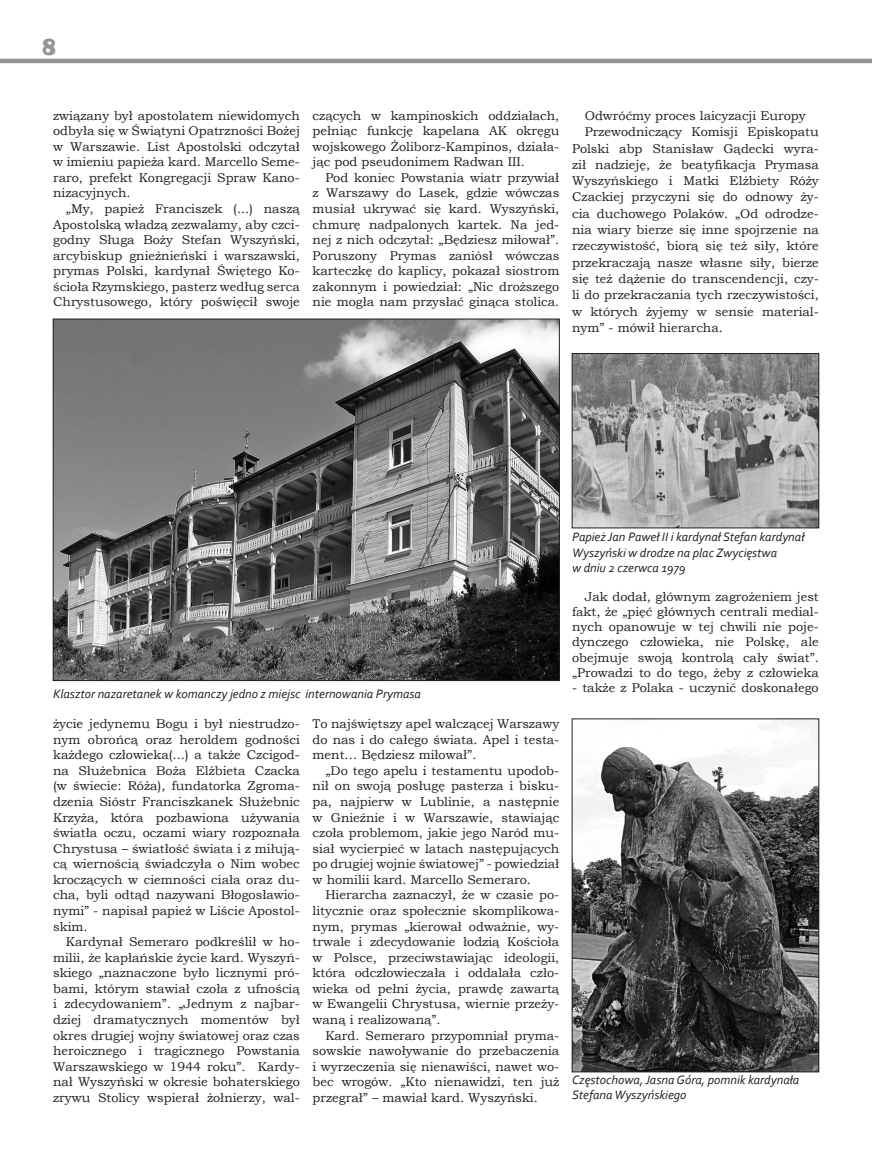
<style>
.page{position:relative;width:872px;height:1157px;background:#fff}
.page>*{position:absolute;margin:0;border:0;box-sizing:border-box;transform-origin:0 0}
.t1{font:700 27px "Berlin Sans FB Demi";color:#939598}
.t2{font:12.75px/15.6px "Bookman Old Style";color:#231f20;text-align:justify}
.t3{font:italic 12.75px/15.3px "Corbel";color:#231f20}
</style>
<div class="page">
<hr style="left:0;top:59px;width:872px;height:4px;background:#939598">
<img style="left:574px;top:720px;width:243px;height:350px">
<div style="left:572px;top:718px;width:247px;height:354px;border:1px solid #231f20"></div>
<img style="left:55px;top:321px;width:502px;height:358px">
<img style="left:574px;top:355px;width:243px;height:171px">
<div style="left:572px;top:353px;width:247px;height:175px;border:1px solid #231f20"></div>
<h1 class="t1" style="left:43px;top:30px;width:15px">8</h1>
<p class="t2" style="left:53px;top:108px;width:248px">związany był apostolatem niewidomych odbyła się w Świątyni Opatrzności Bożej w Warszawie. List Apostolski odczytał w imieniu papieża kard. Marcello Seme&shy;raro, prefekt Kongregacji Spraw Kano&shy;nizacyjnych.</p>
<p class="t2" style="left:53px;top:201px;width:248px;text-indent:13px">„My, papież Franciszek (...) naszą Apostolską władzą zezwalamy, aby czci&shy;godny Sługa Boży Stefan Wyszyński, arcybiskup gnieźnieński i warszawski, prymas Polski, kardynał Świętego Ko&shy;ścioła Rzymskiego, pasterz według serca Chrystusowego, który poświęcił swoje</p>
<p class="t2" style="left:313px;top:108px;width:248px">czących w kampinoskich oddziałach, pełniąc funkcję kapelana AK okręgu wojskowego Żoliborz-Kampinos, działa&shy;jąc pod pseudonimem Radwan III.</p>
<p class="t2" style="left:313px;top:170px;width:248px;text-indent:13px">Pod koniec Powstania wiatr przywiał z Warszawy do Lasek, gdzie wówczas musiał ukrywać się kard. Wyszyński, chmurę nadpalonych kartek. Na jed&shy;nej z nich odczytał: „Będziesz miłował”.<br>Poruszony Prymas zaniósł wówczas karteczkę do kaplicy, pokazał siostrom zakonnym i powiedział: „Nic droższego nie mogła nam przysłać ginąca stolica.</p>
<p class="t2" style="left:585px;top:108px;width:222px">Odwróćmy proces laicyzacji Europy</p>
<p class="t2" style="left:585px;top:124px;width:235px">Przewodniczący Komisji Episkopatu</p>
<p class="t2" style="left:572px;top:140px;width:248px">Polski abp Stanisław Gądecki wyra-</p>
<p class="t2" style="left:572px;top:157px;width:248px">ził nadzieję, że beatyfikacja Prymasa</p>
<p class="t2" style="left:572px;top:173px;width:248px">Wyszyńskiego i Matki Elżbiety Róży</p>
<p class="t2" style="left:572px;top:189px;width:248px">Czackiej przyczyni się do odnowy ży-</p>
<p class="t2" style="left:572px;top:206px;width:248px">cia duchowego Polaków. „Od odrodze-</p>
<p class="t2" style="left:572px;top:222px;width:248px">nia wiary bierze się inne spojrzenie na</p>
<p class="t2" style="left:572px;top:238px;width:248px">rzeczywistość, biorą się też siły, które</p>
<p class="t2" style="left:572px;top:254px;width:248px">przekraczają nasze własne siły, bierze</p>
<p class="t2" style="left:572px;top:271px;width:248px">się też dążenie do transcendencji, czy-</p>
<p class="t2" style="left:572px;top:287px;width:248px">li do przekraczania tych rzeczywistości,</p>
<p class="t2" style="left:572px;top:303px;width:248px">w których żyjemy w sensie material-</p>
<p class="t2" style="left:572px;top:320px;width:152px">nym” - mówił hierarcha.</p>
<p class="t3" style="left:53px;top:685px;width:369px">Klasztor nazaretanek w komanczy jedno z miejsc internowania Prymasa</p>
<p class="t2" style="left:53px;top:716px;width:248px">życie jedynemu Bogu i był niestrudzo&shy;nym obrońcą oraz heroldem godności każdego człowieka(...) a także Czcigod&shy;na Służebnica Boża Elżbieta Czacka (w świecie: Róża), fundatorka Zgroma&shy;dzenia Sióstr Franciszkanek Służebnic Krzyża, która pozbawiona używania światła oczu, oczami wiary rozpoznała Chrystusa – światłość świata i z miłują&shy;cą wiernością świadczyła o Nim wobec kroczących w ciemności ciała oraz du&shy;cha, byli odtąd nazywani Błogosławio&shy;nymi” - napisał papież w Liście Apostol&shy;skim.</p>
<p class="t2" style="left:53px;top:934px;width:248px;text-indent:13px">Kardynał Semeraro podkreślił w ho&shy;milii, że kapłańskie życie kard. Wyszyń&shy;skiego „naznaczone było licznymi pró&shy;bami, którym stawiał czoła z ufnością i zdecydowaniem”. „Jednym z najbar&shy;dziej dramatycznych momentów był okres drugiej wojny światowej oraz czas heroicznego i tragicznego Powstania Warszawskiego w 1944 roku”. Kardy&shy;nał Wyszyński w okresie bohaterskiego zrywu Stolicy wspierał żołnierzy, wal-</p>
<p class="t2" style="left:313px;top:716px;width:248px">To najświętszy apel walczącej Warszawy do nas i do całego świata. Apel i testa&shy;ment… Będziesz miłował”.</p>
<p class="t2" style="left:313px;top:762px;width:248px;text-indent:13px">„Do tego apelu i testamentu upodob&shy;nił on swoją posługę pasterza i bisku&shy;pa, najpierw w Lublinie, a następnie w Gnieźnie i w Warszawie, stawiając czoła problemom, jakie jego Naród mu&shy;siał wycierpieć w latach następujących po drugiej wojnie światowej” - powiedział w homilii kard. Marcello Semeraro.</p>
<p class="t2" style="left:313px;top:887px;width:248px;text-indent:13px">Hierarcha zaznaczył, że w czasie po&shy;litycznie oraz społecznie skomplikowa&shy;nym, prymas „kierował odważnie, wy&shy;trwale i zdecydowanie łodzią Kościoła w Polsce, przeciwstawiając ideologii, która odczłowieczała i oddalała czło&shy;wieka od pełni życia, prawdę zawartą w Ewangelii Chrystusa, wiernie przeży&shy;waną i realizowaną”.</p>
<p class="t2" style="left:313px;top:1027px;width:248px;text-indent:13px">Kard. Semeraro przypomniał pryma&shy;sowskie nawoływanie do przebaczenia i wyrzeczenia się nienawiści, nawet wo&shy;bec wrogów. „Kto nienawidzi, ten już przegrał” – mawiał kard. Wyszyński.</p>
<p class="t3" style="left:572px;top:529px;width:234px">Papież Jan Paweł II i kardynał Stefan kardynał<br>Wyszyński w drodze na plac Zwycięstwa<br>w dniu 2 czerwca 1979</p>
<p class="t2" style="left:572px;top:588px;width:248px;text-indent:13px">Jak dodał, głównym zagrożeniem jest fakt, że „pięć głównych centrali medial&shy;nych opanowuje w tej chwili nie poje&shy;dynczego człowieka, nie Polskę, ale obejmuje swoją kontrolą cały świat”. „Prowadzi to do tego, żeby z człowieka</p>
<p class="t2" style="left:572px;top:680px;width:248px">- także z Polaka - uczynić doskonałego</p>
<p class="t3" style="left:572px;top:1071px;width:229px">Częstochowa, Jasna Góra, pomnik kardynała<br>Stefana Wyszyńskiego</p>
</div>
